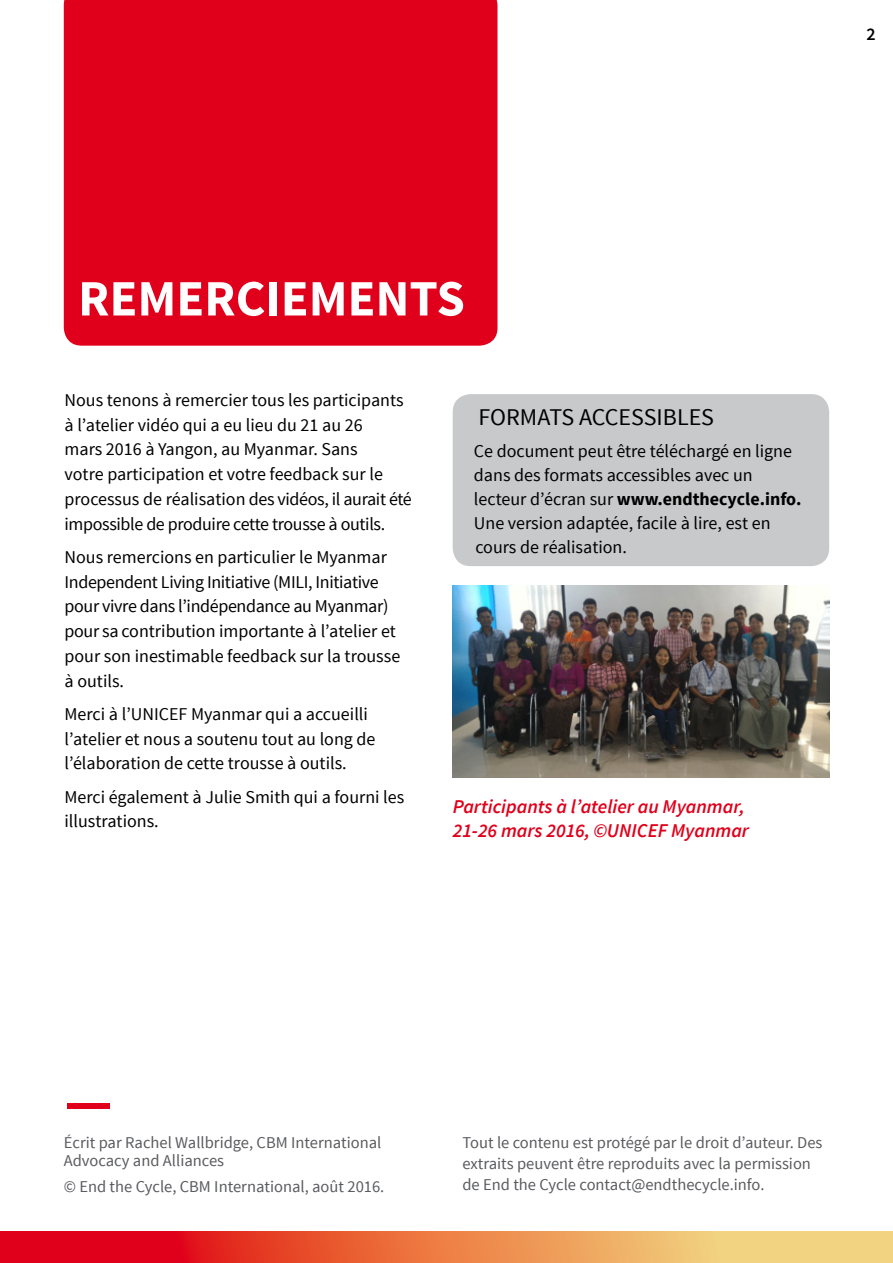
<style>
.page{position:relative;width:893px;height:1263px;background:#fff}
.page>*{position:absolute;margin:0;border:0;box-sizing:border-box;transform-origin:0 0}
.t1{font:700 51px "Source Sans Pro";color:#fff}
.t2{font:24px "Source Sans Pro";color:#000}
.t3{font:italic 600 19.5px/24px "Source Sans Pro";color:#e0001b}
.t4{font:18px/24.8px "Source Sans Pro";color:#000}
.t5{font:600 18px "Source Sans Pro";color:#000}
.t6{font:16.5px/21px "Source Sans Pro";color:#5a5b5e}
.s1{font-weight:700}
</style>
<div class="page">
<div style="left:64px;top:0;width:433px;height:346px;background:#e0001b"></div>
<svg style="left:0;top:1231px;width:893px;height:32px;background:#ea7249"></svg>
<img style="left:453px;top:586px;width:376px;height:191px">
<div style="left:453px;top:394px;width:376px;height:172px;background:#c7c9ca;border-radius:18px"></div>
<div style="left:68px;top:1103px;width:42px;height:5px;background:#e0001b"></div>
<p class="t5" style="left:866px;top:22px;width:11px">2</p>
<h1 class="t1" style="left:78px;top:266px;width:388px">REMERCIEMENTS</h1>
<p class="t4" style="left:65px;top:388px;width:349px">Nous tenons à remercier tous les participants à l’atelier vidéo qui a eu lieu du 21 au 26<br>mars 2016 à Yangon, au Myanmar. Sans<br>votre participation et votre feedback sur le processus de réalisation des vidéos, il aurait été impossible de produire cette trousse à outils.</p>
<p class="t4" style="left:65px;top:545px;width:337px">Nous remercions en particulier le Myanmar Independent Living Initiative (MILI, Initiative pour vivre dans l’indépendance au Myanmar) pour sa contribution importante à l’atelier et pour son inestimable feedback sur la trousse à outils.</p>
<p class="t4" style="left:65px;top:702px;width:312px">Merci à l’UNICEF Myanmar qui a accueilli l’atelier et nous a soutenu tout au long de l’élaboration de cette trousse à outils.</p>
<p class="t4" style="left:65px;top:784px;width:341px">Merci également à Julie Smith qui a fourni les illustrations.</p>
<p class="t3" style="left:453px;top:794px;width:298px">Participants à l’atelier au Myanmar,<br>21-26 mars 2016, ©UNICEF Myanmar</p>
<h2 class="t2" style="left:478px;top:402px;width:237px">FORMATS ACCESSIBLES</h2>
<p class="t4" style="left:474px;top:440px;width:329px;line-height:24px">Ce document peut être téléchargé en ligne dans des formats accessibles avec un lecteur d’écran sur <span class="s1">www.endthecycle.info.<br></span>Une version adaptée, facile à lire, est en cours de réalisation.</p>
<p class="t6" style="left:64px;top:1134px;width:319px;line-height:18px">Écrit par Rachel Wallbridge, CBM International<br>Advocacy and Alliances</p>
<p class="t6" style="left:64px;top:1177px;width:322px">© End the Cycle, CBM International, août 2016.</p>
<p class="t6" style="left:462px;top:1132px;width:362px">Tout le contenu est protégé par le droit d’auteur. Des extraits peuvent être reproduits avec la permission de End the Cycle contact@endthecycle.info.</p>
</div>
